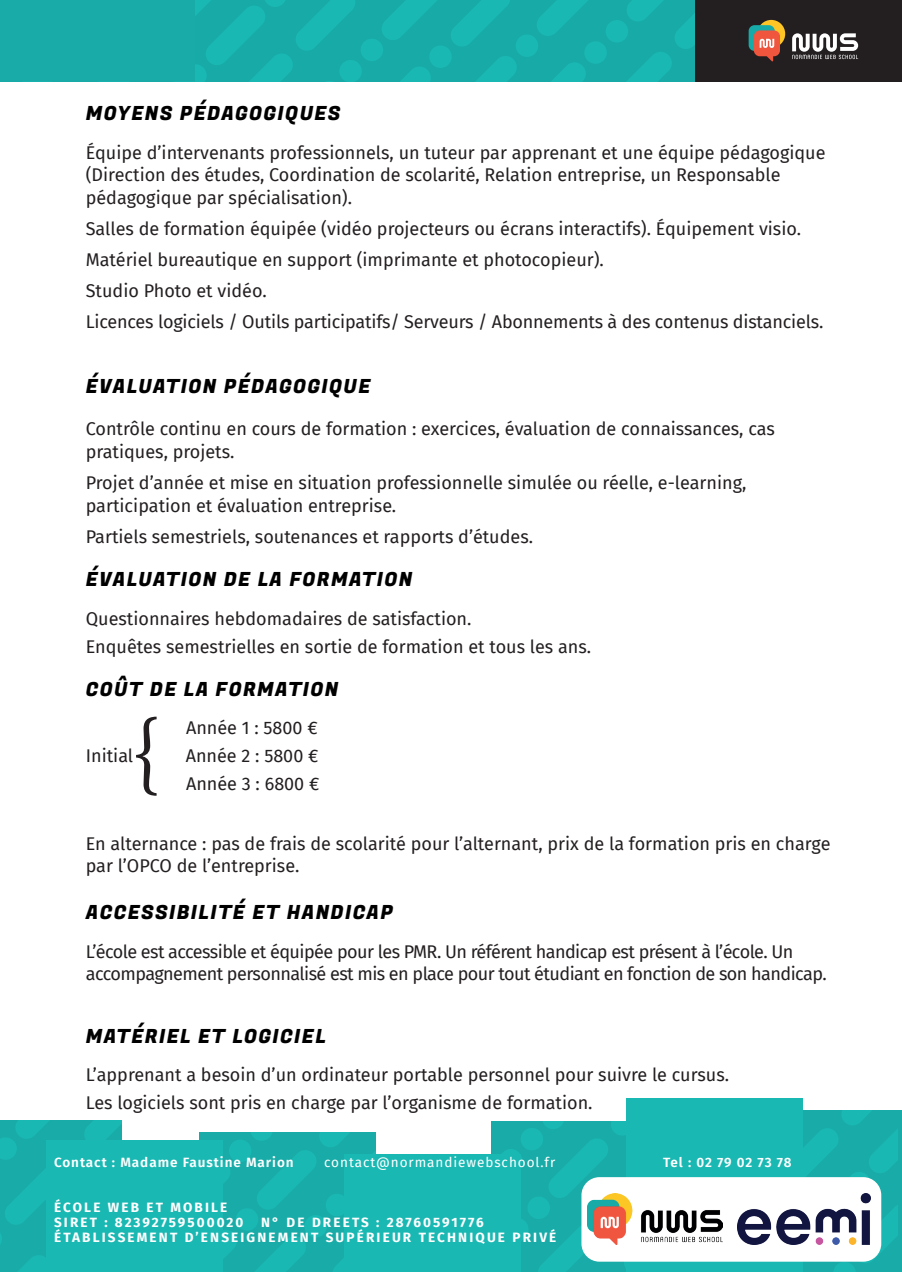
<style>
.page{position:relative;width:902px;height:1272px;background:#fff}
.page>*{position:absolute;margin:0;border:0;box-sizing:border-box;transform-origin:0 0}
.t1{font:90px "Minion Pro";color:#231f20}
.t2{font:19.5px "Fugaz One";letter-spacing:.07em;color:#000}
.t3{font:18px/22.5px "Fira Sans";color:#231f20}
.t4{font:18px/22.5px "Fira Sans";letter-spacing:-.03em;color:#231f20}
.t5{font:700 13.5px/15px "Fira Sans";letter-spacing:.16em;color:#fff}
.t6{font:600 13.5px "Fira Sans";letter-spacing:.07em;color:#fff}
.t7{font:13.5px "Fira Sans";letter-spacing:.07em;color:#fff}
</style>
<div class="page">
<div style="left:695px;top:0;width:206px;height:81px;background:#231f20"></div>
<svg style="left:0;top:0;width:695px;height:81px;background:#18ada9"></svg>
<div style="left:757px;top:20px;width:28px;height:28px;background:#fec526;border-radius:50%"></div>
<div style="left:748px;top:25px;width:26px;height:26px;background:#16aba8;border-radius:6px"></div>
<svg style="left:792px;top:33px;width:66px;height:26px"></svg>
<svg style="left:753px;top:30px;width:27px;height:31px"></svg>
<svg style="left:0;top:1120px;width:122px;height:151px;background:#19afaa"></svg>
<svg style="left:200px;top:1132px;width:175px;height:139px;background:#19aeaa"></svg>
<svg style="left:491px;top:1121px;width:134px;height:150px;background:#19aeaa"></svg>
<div style="left:782px;top:1110px;width:119px;height:161px;background:#19aba7"></div>
<svg style="left:802px;top:1110px;width:95px;height:161px"></svg>
<div style="left:46px;top:1140px;width:177px;height:131px;background:#1ab8b3"></div>
<div style="left:344px;top:1154px;width:177px;height:117px;background:#1ab8b3"></div>
<div style="left:625px;top:1098px;width:177px;height:173px;background:#1ab8b3"></div>
<div style="left:581px;top:1177px;width:300px;height:84px;background:#fff;border-radius:18px"></div>
<img style="left:737px;top:1193px;width:133px;height:51px">
<img style="left:587px;top:1193px;width:135px;height:51px">
<p class="t2" style="left:86px;top:100px;width:256px">MOYENS PÉDAGOGIQUES</p>
<p class="t3" style="left:86px;top:141px;width:741px">Équipe d’intervenants professionnels, un tuteur par apprenant et une équipe pédagogique (Direction des études, Coordination de scolarité, Relation entreprise, un Responsable pédagogique par spécialisation).</p>
<p class="t3" style="left:86px;top:213px;width:739px;line-height:31px">Salles de formation équipée (vidéo projecteurs ou écrans interactifs). Équipement visio.<br>Matériel bureautique en support (imprimante et photocopieur).<br>Studio Photo et vidéo.<br>Licences logiciels / Outils participatifs/ Serveurs / Abonnements à des contenus distanciels.</p>
<p class="t2" style="left:86px;top:373px;width:286px">ÉVALUATION PÉDAGOGIQUE</p>
<p class="t3" style="left:86px;top:417px;width:690px">Contrôle continu en cours de formation : exercices, évaluation de connaissances, cas pratiques, projets.</p>
<p class="t3" style="left:86px;top:471px;width:662px">Projet d’année et mise en situation professionnelle simulée ou réelle, e-learning, participation et évaluation entreprise.</p>
<p class="t3" style="left:86px;top:524px;width:449px">Partiels semestriels, soutenances et rapports d’études.</p>
<p class="t2" style="left:86px;top:566px;width:328px">ÉVALUATION DE LA FORMATION</p>
<p class="t3" style="left:86px;top:604px;width:507px;line-height:28px">Questionnaires hebdomadaires de satisfaction.<br>Enquêtes semestrielles en sortie de formation et tous les ans.</p>
<p class="t2" style="left:86px;top:675px;width:254px">COÛT DE LA FORMATION</p>
<h1 class="t1" style="left:130px;top:696px;width:33px">{</h1>
<p class="t3" style="left:186px;top:716px;width:133px">Année 1 : 5800 €</p>
<p class="t3" style="left:86px;top:744px;width:49px">Initial</p>
<p class="t3" style="left:186px;top:741px;width:135px;line-height:28px">Année 2 : 5800 €<br>Année 3 : 6800 €</p>
<p class="t3" style="left:86px;top:831px;width:746px">En alternance : pas de frais de scolarité pour l’alternant, prix de la formation pris en charge par l’OPCO de l’entreprise.</p>
<p class="t2" style="left:86px;top:898px;width:308px">ACCESSIBILITÉ ET HANDICAP</p>
<p class="t4" style="left:86px;top:939px;width:742px">L’école est accessible et équipée pour les PMR. Un référent handicap est présent à l’école. Un accompagnement personnalisé est mis en place pour tout étudiant en fonction de son handicap.</p>
<p class="t2" style="left:86px;top:1022px;width:241px">MATÉRIEL ET LOGICIEL</p>
<p class="t3" style="left:86px;top:1060px;width:644px;line-height:28px">L’apprenant a besoin d’un ordinateur portable personnel pour suivre le cursus.<br>Les logiciels sont pris en charge par l’organisme de formation.</p>
<p class="t6" style="left:54px;top:1151px;width:241px">Contact : Madame Faustine Marion</p>
<p class="t7" style="left:324px;top:1152px;width:232px">contact@normandiewebschool.fr</p>
<p class="t6" style="left:663px;top:1151px;width:130px">Tel : 02 79 02 73 78</p>
<p class="t5" style="left:54px;top:1198px;width:191px">ÉCOLE WEB ET MOBILE<br>SIRET : 82392759500020</p>
<p class="t5" style="left:54px;top:1213px;width:503px;text-indent:207px">N° DE DREETS : 28760591776<br>ÉTABLISSEMENT D’ENSEIGNEMENT SUPÉRIEUR TECHNIQUE PRIVÉ</p>
</div>
